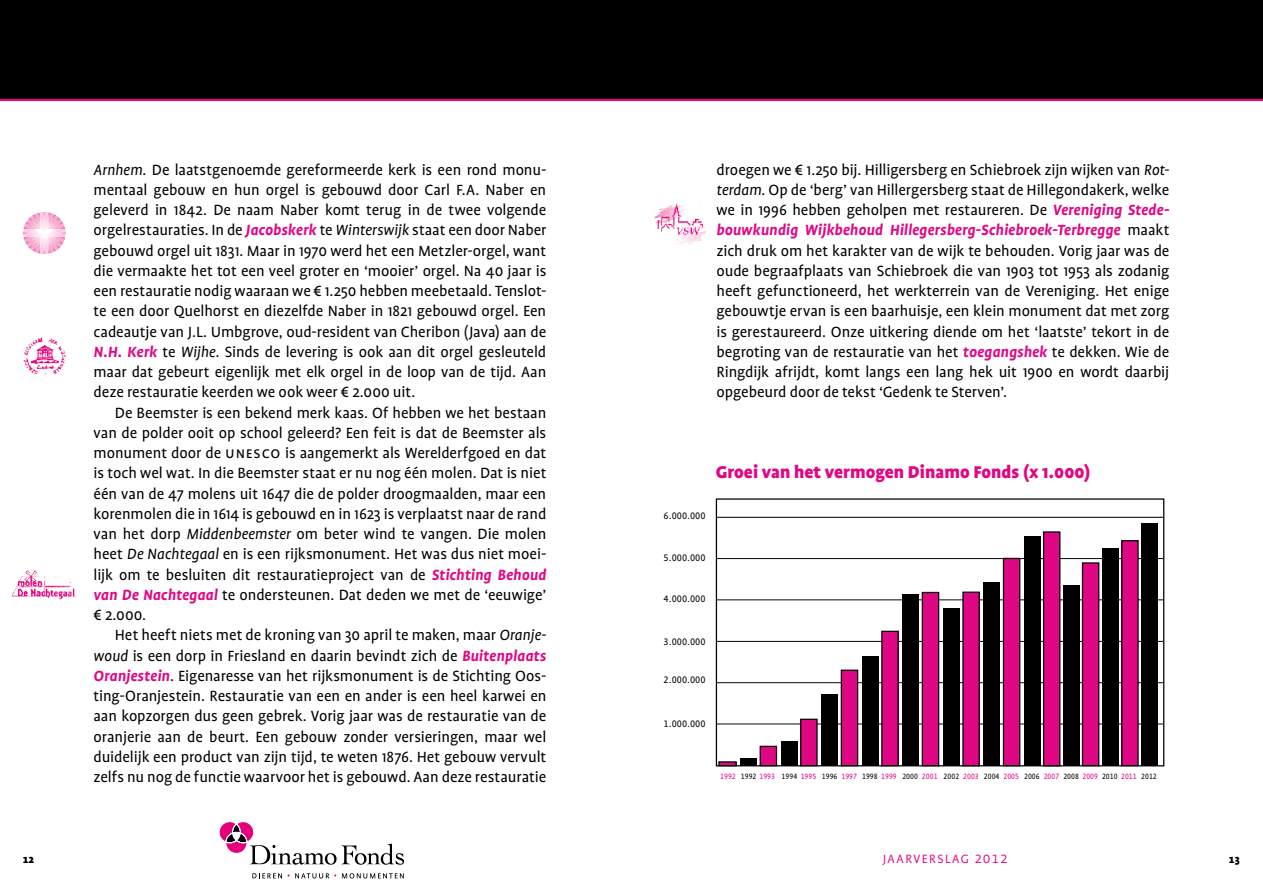
<style>
.page{position:relative;width:1263px;height:893px;background:#fff}
.page>*{position:absolute;margin:0;border:0;box-sizing:border-box;transform-origin:0 0}
.t1{font:900 19.5px "Profile";letter-spacing:.005em;color:#e00785}
.t2{font:16.8px/20.2px "Profile";letter-spacing:-.005em;color:#000;text-align:justify}
.t3{font:300 16.2px "Profile SC";letter-spacing:.05em;color:#e00785}
.t4{font:900 12px "Profile SC";color:#000}
.t5{font:10.8px "Profile NO";color:#060705}
.t6{font:8.85px "Profile NO";color:#e00785;scale:.93 1}
.s1{font-style:italic}
.s2{font-weight:700;font-style:italic;color:#e00785}
.s3{font-family:"Profile SC"}
.s4{color:#000}
</style>
<div class="page">
<div style="left:0;top:0;width:1263px;height:100px;background:#000"></div>
<hr style="left:0;top:99px;width:1263px;height:2px;background:#e00785">
<svg style="left:219px;top:821px;width:185px;height:44px"></svg>
<svg style="left:252px;top:873px;width:30px;height:6px"></svg>
<svg style="left:288px;top:873px;width:48px;height:6px"></svg>
<svg style="left:342px;top:873px;width:62px;height:5px"></svg>
<hr style="left:717px;top:724px;width:445px;height:1px;background:#060705">
<hr style="left:717px;top:682px;width:445px;height:1px;background:#060705">
<hr style="left:717px;top:641px;width:445px;height:1px;background:#060705">
<hr style="left:717px;top:600px;width:445px;height:1px;background:#060705">
<hr style="left:717px;top:558px;width:445px;height:1px;background:#060705">
<hr style="left:717px;top:517px;width:445px;height:1px;background:#060705">
<svg style="left:719px;top:762px;width:17px;height:4px"></svg>
<div style="left:760px;top:746px;width:16px;height:20px;background:#e00785"></div>
<div style="left:760px;top:746px;width:17px;height:20px;border:1px solid #060705"></div>
<div style="left:801px;top:719px;width:16px;height:47px;background:#e00785"></div>
<div style="left:800px;top:719px;width:18px;height:47px;border:1px solid #060705"></div>
<div style="left:841px;top:670px;width:17px;height:96px;background:#e00785"></div>
<div style="left:841px;top:670px;width:17px;height:96px;border:1px solid #060705"></div>
<div style="left:882px;top:631px;width:16px;height:135px;background:#e00785"></div>
<div style="left:881px;top:631px;width:18px;height:135px;border:1px solid #060705"></div>
<div style="left:922px;top:592px;width:17px;height:174px;background:#e00785"></div>
<div style="left:922px;top:592px;width:17px;height:174px;border:1px solid #060705"></div>
<div style="left:963px;top:592px;width:16px;height:174px;background:#e00785"></div>
<div style="left:962px;top:592px;width:18px;height:174px;border:1px solid #060705"></div>
<div style="left:1003px;top:558px;width:17px;height:208px;background:#e00785"></div>
<div style="left:1003px;top:558px;width:17px;height:208px;border:1px solid #060705"></div>
<div style="left:740px;top:758px;width:17px;height:7px;background:#000"></div>
<div style="left:781px;top:741px;width:16px;height:24px;background:#000"></div>
<div style="left:821px;top:694px;width:17px;height:71px;background:#000"></div>
<div style="left:862px;top:656px;width:16px;height:109px;background:#000"></div>
<div style="left:902px;top:594px;width:17px;height:171px;background:#000"></div>
<div style="left:943px;top:608px;width:16px;height:157px;background:#000"></div>
<div style="left:984px;top:582px;width:16px;height:183px;background:#000"></div>
<div style="left:1024px;top:536px;width:16px;height:229px;background:#000"></div>
<div style="left:1043px;top:532px;width:17px;height:234px;background:#e00785"></div>
<div style="left:1043px;top:531px;width:17px;height:235px;border:1px solid #060705"></div>
<div style="left:1063px;top:585px;width:16px;height:180px;background:#000"></div>
<div style="left:1102px;top:548px;width:17px;height:217px;background:#000"></div>
<div style="left:1082px;top:563px;width:17px;height:203px;background:#e00785"></div>
<div style="left:1082px;top:562px;width:17px;height:204px;border:1px solid #060705"></div>
<div style="left:1122px;top:541px;width:16px;height:225px;background:#e00785"></div>
<div style="left:1121px;top:540px;width:18px;height:226px;border:1px solid #060705"></div>
<div style="left:716px;top:498px;width:448px;height:268px;border:1px solid #060705"></div>
<div style="left:1141px;top:523px;width:16px;height:243px;background:#000"></div>
<img style="left:11px;top:570px;width:66px;height:30px">
<img style="left:23px;top:212px;width:43px;height:42px">
<img style="left:654px;top:203px;width:51px;height:42px">
<img style="left:23px;top:337px;width:44px;height:38px">
<p class="t2" style="left:94px;top:159px;width:454px"><span class="s1">Arnhem</span>. De laatstgenoemde gereformeerde kerk is een rond monu&shy;mentaal gebouw en hun orgel is gebouwd door Carl F.A. Naber en geleverd in 1842. De naam Naber komt terug in de twee volgende orgelrestauraties. In de <span class="s2">Jacobskerk</span> te <span class="s1">Winterswijk</span> staat een door Naber gebouwd orgel uit 1831. Maar in 1970 werd het een Metzler-orgel, want die vermaakte het tot een veel groter en ‘mooier’ orgel. Na 40 jaar is een restauratie nodig waaraan we ¤ 1.250 hebben meebetaald. Tenslot&shy;te een door Quelhorst en diezelfde Naber in 1821 gebouwd orgel. Een cadeautje van J.L. Umbgrove, oud-resident van Cheribon (Java) aan de <span class="s2">N.H. Kerk</span> te <span class="s1">Wijhe.</span> Sinds de levering is ook aan dit orgel gesleuteld maar dat gebeurt eigenlijk met elk orgel in de loop van de tijd. Aan deze restauratie keerden we ook weer ¤ 2.000 uit.</p>
<p class="t2" style="left:94px;top:402px;width:454px;text-indent:21px">De Beemster is een bekend merk kaas. Of hebben we het bestaan van de polder ooit op school geleerd? Een feit is dat de Beemster als monument door de <span class="s3">unesco</span> is aangemerkt als Werelderfgoed en dat is toch wel wat. In die Beemster staat er nu nog één molen. Dat is niet één van de 47 molens uit 1647 die de polder droogmaalden, maar een korenmolen die in 1614 is gebouwd en in 1623 is verplaatst naar de rand van het dorp <span class="s1">Middenbeemster</span> om beter wind te vangen. Die molen heet <span class="s1">De Nachtegaal</span> en is een rijksmonument. Het was dus niet moei&shy;lijk om te besluiten dit restauratieproject van de <span class="s2">Stichting Behoud van De Nachtegaal</span> te ondersteunen. Dat deden we met de ‘eeuwige’ ¤ 2.000.</p>
<p class="t2" style="left:94px;top:625px;width:454px;text-indent:21px">Het heeft niets met de kroning van 30 april te maken, maar <span class="s1">Oranje&shy;woud</span> is een dorp in Friesland en daarin bevindt zich de <span class="s2">Buitenplaats Oranjestein</span>. Eigenaresse van het rijksmonument is de Stichting Oos&shy;ting-Oranjestein. Restauratie van een en ander is een heel karwei en aan kopzorgen dus geen gebrek. Vorig jaar was de restauratie van de oranjerie aan de beurt. Een gebouw zonder versieringen, maar wel duidelijk een product van zijn tijd, te weten 1876. Het gebouw vervult zelfs nu nog de functie waarvoor het is gebouwd. Aan deze restauratie</p>
<p class="t2" style="left:716px;top:159px;width:454px">droegen we ¤ 1.250 bij. Hilligersberg en Schiebroek zijn wijken van <span class="s1">Rot&shy;terdam</span>. Op de ‘berg’ van Hillergersberg staat de Hillegondakerk, welke we in 1996 hebben geholpen met restaureren. De <span class="s2">Vereniging Stede&shy;bouwkundig Wijkbehoud Hillegersberg-Schiebroek-Terbregge</span> maakt zich druk om het karakter van de wijk te behouden. Vorig jaar was de oude begraafplaats van Schiebroek die van 1903 tot 1953 als zodanig heeft gefunctioneerd, het werkterrein van de Vereniging. Het enige gebouwtje ervan is een baarhuisje, een klein monument dat met zorg is gerestaureerd. Onze uitkering diende om het ‘laatste’ tekort in de begroting van de restauratie van het <span class="s2">toegangshek</span> te dekken. Wie de Ringdijk afrijdt, komt langs een lang hek uit 1900 en wordt daarbij opgebeurd door de tekst ‘Gedenk te Sterven’.</p>
<p class="t1" style="left:716px;top:461px;width:376px">Groei van het vermogen Dinamo Fonds (x 1.000)</p>
<p class="t5" style="left:664px;top:511px;width:44px">6.000.000</p>
<p class="t5" style="left:664px;top:552px;width:44px">5.000.000</p>
<p class="t5" style="left:664px;top:593px;width:44px">4.000.000</p>
<p class="t5" style="left:664px;top:636px;width:44px">3.000.000</p>
<p class="t5" style="left:664px;top:675px;width:44px">2.000.000</p>
<p class="t5" style="left:664px;top:719px;width:44px">1.000.000</p>
<p class="t6" style="left:720px;top:772px;width:471px">1992 <span class="s4">1992</span> 1993 <span class="s4">1994</span> 1995 <span class="s4">1996</span> 1997 <span class="s4">1998</span> 1999 <span class="s4">2000</span> 2001 <span class="s4">2002</span> 2003 <span class="s4">2004</span> 2005 <span class="s4">2006</span> 2007 <span class="s4">2008</span> 2009 <span class="s4">2010</span> 2011 <span class="s4">2012</span></p>
<p class="t4" style="left:23px;top:853px;width:13px">12</p>
<p class="t3" style="left:882px;top:850px;width:127px">jaarverslag 2012</p>
<p class="t4" style="left:1229px;top:853px;width:13px">13</p>
</div>
